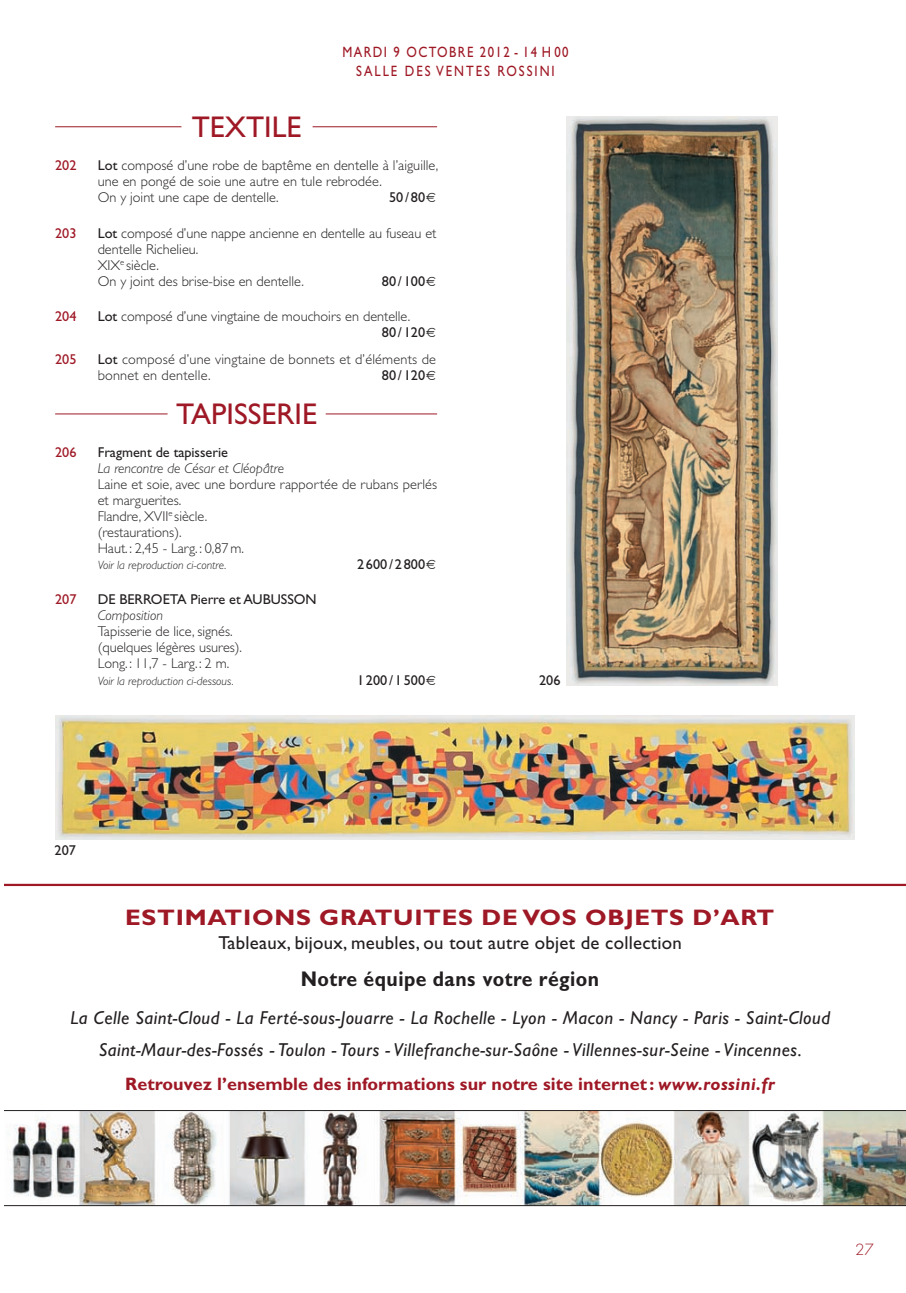
<style>
.page{position:relative;width:906px;height:1293px;background:#fff}
.page>*{position:absolute;margin:0;border:0;box-sizing:border-box;transform-origin:0 0}
.t1{font:30px "Gill Sans";color:#9e1825}
.t2{font:700 22.5px "Gill Sans";letter-spacing:.03em;color:#9e1825;scale:1.1 1}
.t3{font:700 21.3px "Gill Sans";letter-spacing:.025em;color:#231f20;scale:.91 1}
.t4{font:italic 18.75px/31.3px "Gill Sans";letter-spacing:.025em;color:#231f20;text-align:center}
.t5{font:18.75px "Gill Sans";letter-spacing:.015em;color:#231f20}
.t6{font:700 18px "Gill Sans";letter-spacing:.005em;color:#9e1825}
.t7{font:15px/18px "Gill Sans";letter-spacing:.135em;color:#9e1825;text-align:center;scale:.85 1}
.t8{font:300 15px "Futura";color:#9e1825}
.t9{font:300 14.25px/16px "Gill Sans";color:#231f20}
.t10{font:14.25px "Gill Sans";color:#231f20}
.t11{font:italic 300 14.25px "Gill Sans";color:#231f20}
.t12{font:14.25px "Gill Sans";color:#9e1825}
.t13{font:italic 300 12px "Gill Sans";color:#231f20}
.s1{font-weight:400}
.s2{font-style:italic}
</style>
<div class="page">
<img style="left:4px;top:1110px;width:902px;height:95px">
<hr style="left:4px;top:883px;width:902px;height:3px;background:#9e1825">
<img style="left:55px;top:715px;width:800px;height:124px">
<img style="left:566px;top:117px;width:211px;height:568px">
<hr style="left:55px;top:126px;width:126px;height:1px;background:#9e1825">
<hr style="left:312px;top:126px;width:125px;height:1px;background:#9e1825">
<hr style="left:55px;top:413px;width:113px;height:1px;background:#9e1825">
<hr style="left:326px;top:413px;width:111px;height:1px;background:#9e1825">
<h1 class="t1" style="left:192px;top:117px;width:111px">TEXTILE</h1>
<p class="t7" style="left:342px;top:45px;width:268px">MARDI 9 OCTOBRE 2012 - 14 H 00<br>SALLE DES VENTES ROSSINI</p>
<p class="t12" style="left:55px;top:161px;width:23px">202</p>
<p class="t9" style="left:98px;top:159px;width:342px"><span class="s1">Lot</span> composé d’une robe de baptême en dentelle à l’aiguille, une en pongé de soie une autre en tule rebrodée.<br>On y joint une cape de dentelle.</p>
<p class="t10" style="left:389px;top:193px;width:38px">50/80</p>
<p class="t12" style="left:55px;top:228px;width:23px">203</p>
<p class="t9" style="left:98px;top:226px;width:340px"><span class="s1">Lot</span> composé d’une nappe ancienne en dentelle au fuseau et dentelle Richelieu.<br>XIX<sup>e</sup> siècle.<br>On y joint des brise-bise en dentelle.</p>
<p class="t10" style="left:382px;top:276px;width:45px">80/100</p>
<p class="t12" style="left:55px;top:311px;width:23px">204</p>
<p class="t9" style="left:382px;top:310px;width:45px;text-indent:-284px"><span class="s1">Lot</span> composé d’une vingtaine de mouchoirs en dentelle.<br><span class="s1">80/120</span></p>
<p class="t12" style="left:55px;top:354px;width:23px">205</p>
<p class="t9" style="left:98px;top:352px;width:340px"><span class="s1">Lot</span> composé d’une vingtaine de bonnets et d’éléments de bonnet en dentelle.</p>
<p class="t10" style="left:382px;top:370px;width:45px">80/120</p>
<h1 class="t1" style="left:176px;top:403px;width:143px">TAPISSERIE</h1>
<p class="t12" style="left:55px;top:447px;width:23px">206</p>
<p class="t10" style="left:98px;top:447px;width:132px">Fragment de tapisserie</p>
<p class="t11" style="left:98px;top:463px;width:188px">La rencontre de César et Cléopâtre</p>
<p class="t9" style="left:98px;top:477px;width:341px">Laine et soie, avec une bordure rapportée de rubans perlés et marguerites.<br>Flandre, XVII<sup>e</sup> siècle.<br>(restaurations).<br>Haut.: 2,45 - Larg.: 0,87m.</p>
<p class="t13" style="left:98px;top:561px;width:130px">Voir la reproduction ci-contre.</p>
<p class="t10" style="left:357px;top:559px;width:70px">2 600/2 800</p>
<p class="t12" style="left:55px;top:594px;width:23px">207</p>
<p class="t10" style="left:98px;top:594px;width:220px">DE BERROETA Pierre et AUBUSSON</p>
<p class="t11" style="left:98px;top:610px;width:67px">Composition</p>
<p class="t9" style="left:98px;top:625px;width:146px">Tapisserie de lice, signés. (quelques légères usures).<br>Long. : 11,7 - Larg. : 2 m.</p>
<p class="t13" style="left:98px;top:676px;width:137px">Voir la reproduction ci-dessous.</p>
<p class="t10" style="left:357px;top:674px;width:70px">1200/1500</p>
<p class="t10" style="left:539px;top:675px;width:23px">206</p>
<p class="t10" style="left:55px;top:845px;width:23px">207</p>
<h2 class="t2" style="left:125px;top:909px;width:592px">ESTIMATIONS GRATUITES DE VOS OBJETS D’ART</h2>
<h3 class="t5" style="left:218px;top:936px;width:465px">Tableaux, bijoux, meubles, ou tout autre objet de collection</h3>
<h3 class="t3" style="left:301px;top:971px;width:329px">Notre équipe dans votre région</h3>
<h3 class="t4" style="left:70px;top:1004px;width:761px">La Celle Saint-Cloud - La Ferté-sous-Jouarre - La Rochelle - Lyon - Macon - Nancy - Paris - Saint-Cloud<br>Saint-Maur-des-Fossés - Toulon - Tours - Villefranche-sur-Saône - Villennes-sur-Seine - Vincennes.</h3>
<p class="t6" style="left:125px;top:1077px;width:651px">Retrouvez l’ensemble des informations sur notre site internet: <span class="s2">www.rossini.fr</span></p>
<p class="t8" style="left:855px;top:1242px;width:20px">27</p>
</div>
